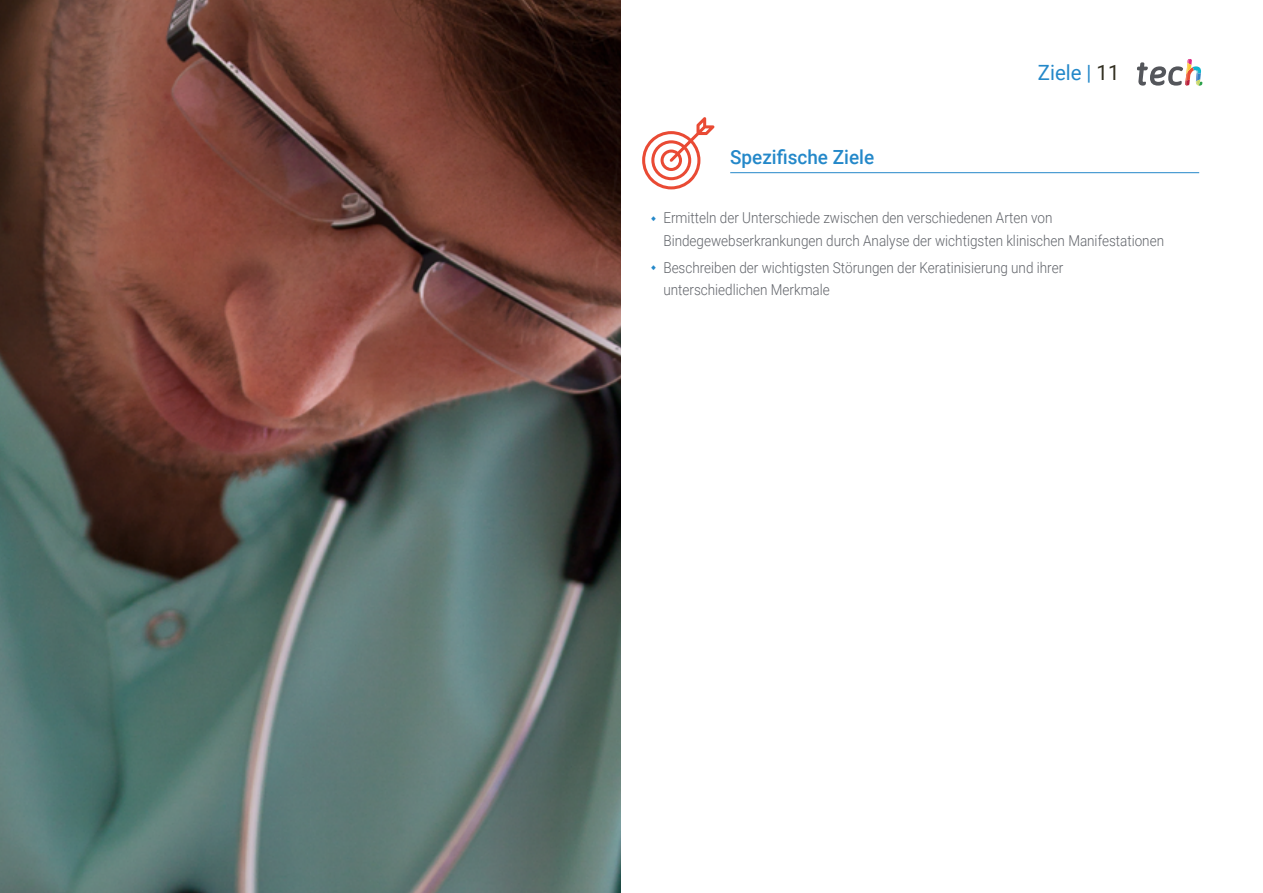
<style>
.page{position:relative;width:1263px;height:893px;background:#fff}
.page>*{position:absolute;margin:0;border:0;box-sizing:border-box;transform-origin:0 0}
.t1{font:21px "Roboto";color:#2488c9}
.t2{font:500 19.5px "Roboto";color:#2488c9}
.t3{font:300 15px/22.5px "Roboto";color:#61646a;scale:.9 1}
.s1{color:#312e20}
</style>
<div class="page">
<hr style="left:730px;top:172px;width:469px;height:1px;background:#2488c9">
<svg style="left:642px;top:117px;width:72px;height:72px"></svg>
<img style="left:0;top:0;width:621px;height:893px">
<svg style="left:1137px;top:59px;width:65px;height:27px"></svg>
<h2 class="t2" style="left:730px;top:144px;width:145px">Spezifische Ziele</h2>
<h1 class="t1" style="left:1038px;top:57px;width:83px">Ziele | <span class="s1">11</span></h1>
<p class="t3" style="left:663px;top:206px;width:558px">Ermitteln der Unterschiede zwischen den verschiedenen Arten von<br>Bindegewebserkrankungen durch Analyse der wichtigsten klinischen Manifestationen</p>
<p class="t3" style="left:663px;top:255px;width:446px">Beschreiben der wichtigsten Störungen der Keratinisierung und ihrer unterschiedlichen Merkmale</p>
</div>
